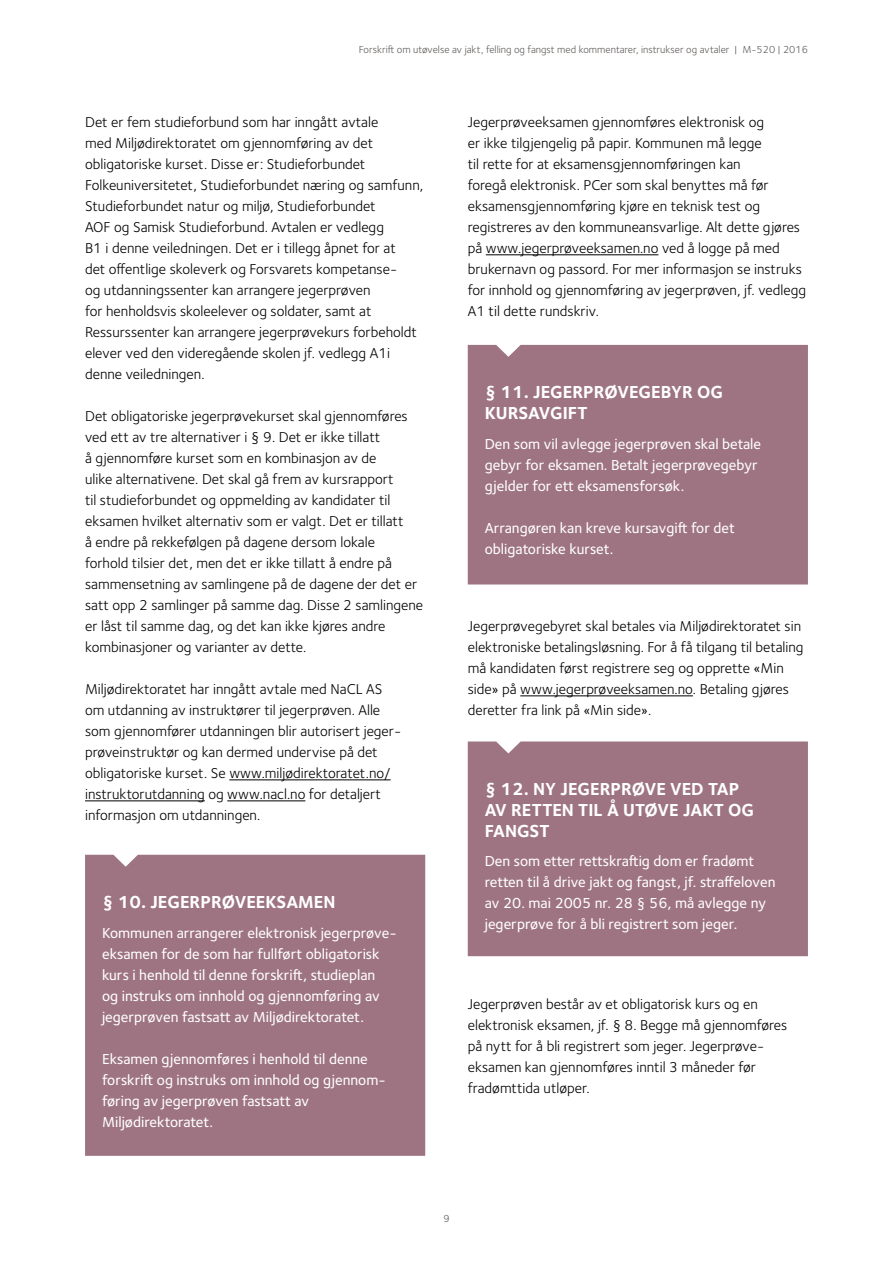
<style>
.page{position:relative;width:893px;height:1263px;background:#fff}
.page>*{position:absolute;margin:0;border:0;box-sizing:border-box;transform-origin:0 0}
.t1{font:700 18px/21px "Foundry Sterling";color:#fff}
.t2{font:500 15px/21px "Foundry Sterling";color:#fff}
.t3{font:14.85px/21px "Foundry Sterling";color:#000}
.t4{font:10.5px "Foundry Sterling";color:#605d5a}
</style>
<div class="page">
<hr style="left:486px;top:254px;width:172px;height:1px;background:#000">
<hr style="left:520px;top:695px;width:173px;height:1px;background:#000">
<hr style="left:229px;top:779px;width:162px;height:1px;background:#000">
<hr style="left:85px;top:800px;width:120px;height:1px;background:#000">
<hr style="left:227px;top:800px;width:78px;height:1px;background:#000">
<div style="left:85px;top:855px;width:340px;height:301px;background:#9e7482"></div>
<div style="left:468px;top:345px;width:340px;height:239px;background:#9e7482"></div>
<div style="left:468px;top:741px;width:340px;height:215px;background:#9e7482"></div>
<p class="t4" style="left:359px;top:43px;width:451px">Forskrift om utøvelse av jakt, felling og fangst med kommentarer, instrukser og avtaler | M-520 | 2016</p>
<p class="t3" style="left:85px;top:112px;width:340px">Det er fem studieforbund som har inngått avtale<br>med Miljødirektoratet om gjennomføring av det obligatoriske kurset. Disse er: Studieforbundet Folkeuniversitetet, Studieforbundet næring og samfunn, Studieforbundet natur og miljø, Studieforbundet<br>AOF og Samisk Studieforbund. Avtalen er vedlegg<br>B1 i denne veiledningen. Det er i tillegg åpnet for at<br>det offentlige skoleverk og Forsvarets kompetanse-<br>og utdanningssenter kan arrangere jegerprøven<br>for henholdsvis skoleelever og soldater, samt at Ressurssenter kan arrangere jegerprøvekurs forbeholdt elever ved den videregående skolen jf. vedlegg A1i denne veiledningen.</p>
<p class="t3" style="left:85px;top:406px;width:340px">Det obligatoriske jegerprøvekurset skal gjennomføres ved ett av tre alternativer i § 9. Det er ikke tillatt<br>å gjennomføre kurset som en kombinasjon av de<br>ulike alternativene. Det skal gå frem av kursrapport<br>til studieforbundet og oppmelding av kandidater til eksamen hvilket alternativ som er valgt. Det er tillatt<br>å endre på rekkefølgen på dagene dersom lokale<br>forhold tilsier det, men det er ikke tillatt å endre på sammensetning av samlingene på de dagene der det er satt opp 2 samlinger på samme dag. Disse 2 samlingene er låst til samme dag, og det kan ikke kjøres andre kombinasjoner og varianter av dette.</p>
<p class="t3" style="left:85px;top:679px;width:315px">Miljødirektoratet har inngått avtale med NaCL AS om utdanning av instruktører til jegerprøven. Alle som gjennomfører utdanningen blir autorisert jeger&shy;prøveinstruktør og kan dermed undervise på det obligatoriske kurset. Se www.miljødirektoratet.no/ instruktorutdanning og www.nacl.no for detaljert informasjon om utdanningen.</p>
<p class="t1" style="left:102px;top:892px;width:235px">§ 10. JEGERPRØVEEKSAMEN</p>
<p class="t2" style="left:102px;top:922px;width:296px">Kommunen arrangerer elektronisk jegerprøve&shy;eksamen for de som har fullført obligatorisk kurs i henhold til denne forskrift, studieplan<br>og instruks om innhold og gjennomføring av jegerprøven fastsatt av Miljødirektoratet.</p>
<p class="t2" style="left:102px;top:1048px;width:285px">Eksamen gjennomføres i henhold til denne forskrift og instruks om innhold og gjennom&shy;føring av jegerprøven fastsatt av Miljødirektoratet.</p>
<p class="t3" style="left:468px;top:112px;width:340px">Jegerprøveeksamen gjennomføres elektronisk og<br>er ikke tilgjengelig på papir. Kommunen må legge<br>til rette for at eksamensgjennomføringen kan<br>foregå elektronisk. PCer som skal benyttes må før eksamensgjennomføring kjøre en teknisk test og registreres av den kommuneansvarlige. Alt dette gjøres på www.jegerprøveeksamen.no ved å logge på med brukernavn og passord. For mer informasjon se instruks for innhold og gjennomføring av jegerprøven, jf. vedlegg A1 til dette rundskriv.</p>
<p class="t1" style="left:485px;top:382px;width:240px">§ 11. JEGERPRØVEGEBYR OG<br>KURSAVGIFT</p>
<p class="t2" style="left:485px;top:433px;width:278px">Den som vil avlegge jegerprøven skal betale gebyr for eksamen. Betalt jegerprøvegebyr gjelder for ett eksamensforsøk.</p>
<p class="t2" style="left:485px;top:517px;width:251px">Arrangøren kan kreve kursavgift for det obligatoriske kurset.</p>
<p class="t3" style="left:468px;top:616px;width:337px">Jegerprøvegebyret skal betales via Miljødirektoratet sin elektroniske betalingsløsning. For å få tilgang til betaling må kandidaten først registrere seg og opprette «Min side» på www.jegerprøveeksamen.no. Betaling gjøres deretter fra link på «Min side».</p>
<p class="t1" style="left:485px;top:779px;width:271px">§ 12. NY JEGERPRØVE VED TAP<br>AV RETTEN TIL Å UTØVE JAKT OG<br>FANGST</p>
<p class="t2" style="left:485px;top:851px;width:292px">Den som etter rettskraftig dom er fradømt retten til å drive jakt og fangst, jf. straffeloven av 20. mai 2005 nr. 28 § 56, må avlegge ny jegerprøve for å bli registrert som jeger.</p>
<p class="t3" style="left:468px;top:994px;width:321px">Jegerprøven består av et obligatorisk kurs og en elektronisk eksamen, jf. § 8. Begge må gjennomføres på nytt for å bli registrert som jeger. Jegerprøve&shy;eksamen kan gjennomføres inntil 3 måneder før fradømttida utløper.</p>
<p class="t4" style="left:443px;top:1212px;width:8px">9</p>
</div>
